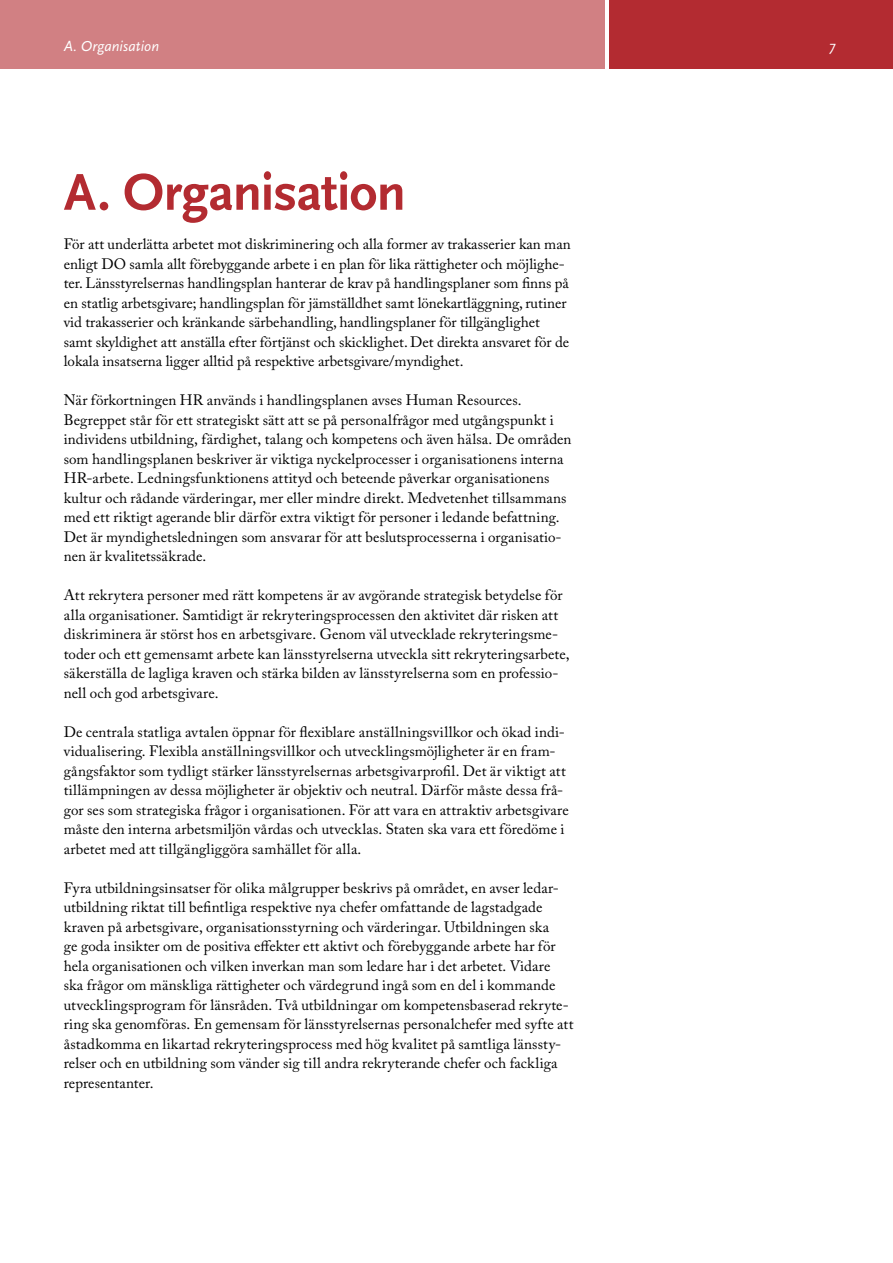
<style>
.page{position:relative;width:893px;height:1263px;background:#fff}
.page>*{position:absolute;margin:0;border:0;box-sizing:border-box;transform-origin:0 0}
.t1{font:700 54px "Scala Sans Pro";letter-spacing:-.015em;color:#b32b31}
.t2{font:15px/19.5px "Adobe Caslon Pro";letter-spacing:.005em;color:#000}
.t3{font:italic 15px "Scala Sans Pro";letter-spacing:.005em;color:#fff}
</style>
<div class="page">
<div style="left:609px;top:0;width:284px;height:68px;background:#b32b31"></div>
<div style="left:0;top:0;width:605px;height:68px;background:#d18083"></div>
<p class="t3" style="left:64px;top:37px;width:97px">A. Organisation</p>
<p class="t3" style="left:829px;top:37px;width:8px">7</p>
<h1 class="t1" style="left:64px;top:160px;width:344px">A. Organisation</h1>
<p class="t2" style="left:64px;top:234px;width:508px">För att underlätta arbetet mot diskriminering och alla former av trakasserier kan man enligt DO samla allt förebyggande arbete i en plan för lika rättigheter och möjlighe&shy;ter. Länsstyrelsernas handlingsplan hanterar de krav på handlingsplaner som finns på en statlig arbetsgivare; handlingsplan för jämställdhet samt lönekartläggning, rutiner vid trakasserier och kränkande särbehandling, handlingsplaner för tillgänglighet samt skyldighet att anställa efter förtjänst och skicklighet. Det direkta ansvaret för de lokala insatserna ligger alltid på respektive arbetsgivare/myndighet.</p>
<p class="t2" style="left:64px;top:390px;width:509px">När förkortningen HR används i handlingsplanen avses Human Resources.<br>Begreppet står för ett strategiskt sätt att se på personalfrågor med utgångspunkt i individens utbildning, färdighet, talang och kompetens och även hälsa. De områden som handlingsplanen beskriver är viktiga nyckelprocesser i organisationens interna HR-arbete. Ledningsfunktionens attityd och beteende påverkar organisationens kultur och rådande värderingar, mer eller mindre direkt. Medvetenhet tillsammans med ett riktigt agerande blir därför extra viktigt för personer i ledande befattning.<br>Det är myndighetsledningen som ansvarar för att beslutsprocesserna i organisatio&shy;nen är kvalitetssäkrade.</p>
<p class="t2" style="left:64px;top:585px;width:507px">Att rekrytera personer med rätt kompetens är av avgörande strategisk betydelse för alla organisationer. Samtidigt är rekryteringsprocessen den aktivitet där risken att diskriminera är störst hos en arbetsgivare. Genom väl utvecklade rekryteringsme&shy;toder och ett gemensamt arbete kan länsstyrelserna utveckla sitt rekryteringsarbete, säkerställa de lagliga kraven och stärka bilden av länsstyrelserna som en professio&shy;nell och god arbetsgivare.</p>
<p class="t2" style="left:64px;top:722px;width:506px">De centrala statliga avtalen öppnar för flexiblare anställningsvillkor och ökad indi&shy;vidualisering. Flexibla anställningsvillkor och utvecklingsmöjligheter är en fram&shy;gångsfaktor som tydligt stärker länsstyrelsernas arbetsgivarprofil. Det är viktigt att tillämpningen av dessa möjligheter är objektiv och neutral. Därför måste dessa frå&shy;gor ses som strategiska frågor i organisationen. För att vara en attraktiv arbetsgivare måste den interna arbetsmiljön vårdas och utvecklas. Staten ska vara ett föredöme i arbetet med att tillgängliggöra samhället för alla.</p>
<p class="t2" style="left:64px;top:878px;width:511px">Fyra utbildningsinsatser för olika målgrupper beskrivs på området, en avser ledar&shy;utbildning riktat till befintliga respektive nya chefer omfattande de lagstadgade kraven på arbetsgivare, organisationsstyrning och värderingar. Utbildningen ska<br>ge goda insikter om de positiva effekter ett aktivt och förebyggande arbete har för hela organisationen och vilken inverkan man som ledare har i det arbetet. Vidare ska frågor om mänskliga rättigheter och värdegrund ingå som en del i kommande utvecklingsprogram för länsråden. Två utbildningar om kompetensbaserad rekryte&shy;ring ska genomföras. En gemensam för länsstyrelsernas personalchefer med syfte att åstadkomma en likartad rekryteringsprocess med hög kvalitet på samtliga länssty&shy;relser och en utbildning som vänder sig till andra rekryterande chefer och fackliga representanter.</p>
</div>
